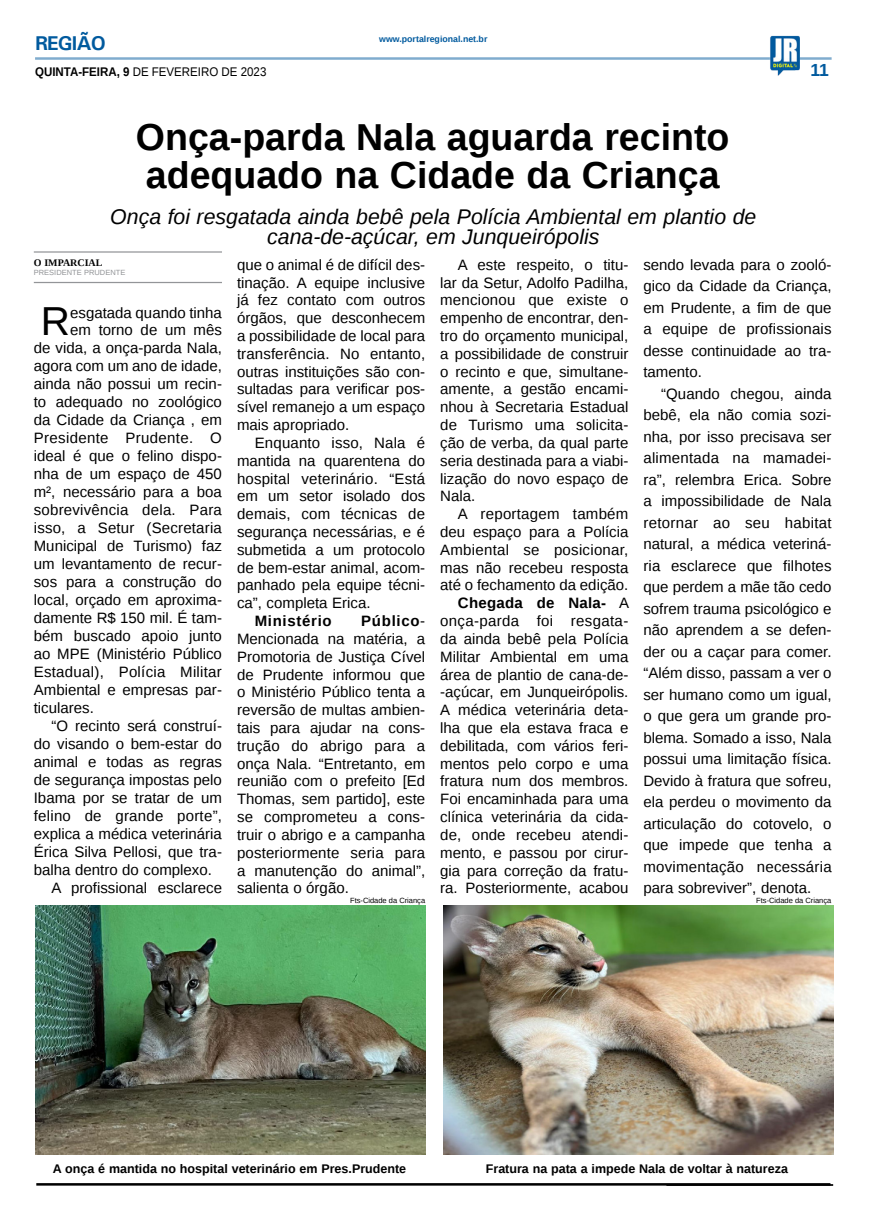
<style>
.page{position:relative;width:869px;height:1223px;background:#fff}
.page>*{position:absolute;margin:0;border:0;box-sizing:border-box;transform-origin:0 0}
.MATÉRIA{font:40.38px "Liberation Sans";color:#000}
.TÍTULO{font:700 37.5px "Liberation Sans";color:#000}
.LINHA_FINA{font:italic 21.25px "Liberation Sans";color:#000}
.TITULO_PG{font:700 20px "Univers";letter-spacing:-.04em;color:#005a9e}
.TÍTULO-2{font:700 17.5px "Liberation Sans";color:#005a9e}
.MATÉRIA-2{font:15px/17.8px "Liberation Sans";color:#000;text-align:justify}
.MATÉRIA-3{font:15px "Liberation Sans";letter-spacing:.02em;color:#000}
.MATÉRIA-4{font:700 15px "Liberation Sans";letter-spacing:.045em;color:#000}
.LEGENDA{font:700 12.5px "Liberation Sans";color:#000}
.t1{font:12.5px "Liberation Sans";color:#000;scale:.92 1}
.CRÉDITO_NOME{font:700 10px "Liberation Serif";color:#000}
.DATA_PG{font:700 8.75px "Liberation Sans";color:#005a9e}
.CRÉDITO_FOTO{font:7.5px "Liberation Sans";color:#000}
.CRÉDITO_MATÉRIA{font:7.5px "Liberation Sans";color:#939598}
.s1{font-weight:700}
</style>
<div class="page">
<hr style="left:35px;top:57px;width:796px;height:3px;background:#005a9e">
<img style="left:769px;top:36px;width:30px;height:40px">
<hr style="left:666px;top:1184px;width:166px;height:1px;background:#000">
<hr style="left:36px;top:1183px;width:794px;height:2px;background:#000">
<img style="left:35px;top:906px;width:390px;height:248px">
<img style="left:443px;top:906px;width:389px;height:248px">
<hr style="left:34px;top:251px;width:188px;height:2px;background:#939598">
<hr style="left:34px;top:282px;width:188px;height:1px;background:#939598">
<p class="TITULO_PG" style="left:35px;top:31px;width:72px">REGIÃO</p>
<p class="t1" style="left:35px;top:65px;width:253px"><span class="s1">QUINTA-FEIRA, 9</span> DE FEVEREIRO DE 2023</p>
<p class="DATA_PG" style="left:379px;top:33px;width:110px">www.portalregional.net.br</p>
<p class="TÍTULO" style="left:136px;top:111px;width:594px">Onça-parda Nala aguarda recinto</p>
<p class="TÍTULO" style="left:146px;top:149px;width:575px">adequado na Cidade da Criança</p>
<p class="LINHA_FINA" style="left:110px;top:202px;width:647px">Onça foi resgatada ainda bebê pela Polícia Ambiental em plantio de</p>
<p class="LINHA_FINA" style="left:267px;top:222px;width:333px">cana-de-açúcar, em Junqueirópolis</p>
<p class="TÍTULO-2" style="left:810px;top:58px;width:20px">11</p>
<p class="CRÉDITO_NOME" style="left:34px;top:255px;width:70px">O IMPARCIAL</p>
<p class="CRÉDITO_MATÉRIA" style="left:34px;top:268px;width:93px">PRESIDENTE PRUDENTE</p>
<p class="MATÉRIA" style="left:41px;top:298px;width:31px">R</p>
<p class="MATÉRIA-2" style="left:70px;top:304px;width:153px">esgatada quando tinha</p>
<p class="MATÉRIA-2" style="left:70px;top:322px;width:153px">em torno de um mês</p>
<p class="MATÉRIA-2" style="left:34px;top:340px;width:189px">de vida, a onça-parda Nala,</p>
<p class="MATÉRIA-2" style="left:34px;top:358px;width:190px">agora com um ano de idade,</p>
<p class="MATÉRIA-2" style="left:34px;top:376px;width:189px">ainda não possui um recin-</p>
<p class="MATÉRIA-2" style="left:34px;top:394px;width:189px">to adequado no zoológico</p>
<p class="MATÉRIA-2" style="left:34px;top:412px;width:189px">da Cidade da Criança , em</p>
<p class="MATÉRIA-3" style="left:34px;top:430px;width:189px">Presidente Prudente. O</p>
<p class="MATÉRIA-2" style="left:34px;top:448px;width:189px">ideal é que o felino dispo-</p>
<p class="MATÉRIA-2" style="left:34px;top:466px;width:189px">nha de um espaço de 450</p>
<p class="MATÉRIA-2" style="left:34px;top:484px;width:189px">m², necessário para a boa</p>
<p class="MATÉRIA-2" style="left:34px;top:502px;width:189px">sobrevivência dela. Para</p>
<p class="MATÉRIA-2" style="left:34px;top:520px;width:189px">isso, a Setur (Secretaria</p>
<p class="MATÉRIA-2" style="left:34px;top:538px;width:189px">Municipal de Turismo) faz</p>
<p class="MATÉRIA-2" style="left:34px;top:556px;width:189px">um levantamento de recur-</p>
<p class="MATÉRIA-2" style="left:34px;top:574px;width:189px">sos para a construção do</p>
<p class="MATÉRIA-2" style="left:34px;top:592px;width:189px">local, orçado em aproxima-</p>
<p class="MATÉRIA-2" style="left:34px;top:610px;width:189px">damente R$ 150 mil. É tam-</p>
<p class="MATÉRIA-2" style="left:34px;top:628px;width:189px">bém buscado apoio junto</p>
<p class="MATÉRIA-2" style="left:34px;top:646px;width:189px">ao MPE (Ministério Público</p>
<p class="MATÉRIA-3" style="left:34px;top:663px;width:189px">Estadual), Polícia Militar</p>
<p class="MATÉRIA-2" style="left:34px;top:682px;width:189px">Ambiental e empresas par-</p>
<p class="MATÉRIA-2" style="left:34px;top:700px;width:62px">ticulares.</p>
<p class="MATÉRIA-2" style="left:34px;top:717px;width:190px;text-indent:18px">“O recinto será construí&shy;do visando o bem-estar do animal e todas as regras de segurança impostas pelo Ibama por se tratar de um felino de grande porte”, explica a médica veterinária Érica Silva Pellosi, que tra&shy;balha dentro do complexo.</p>
<p class="MATÉRIA-2" style="left:52px;top:879px;width:172px">A profissional esclarece</p>
<p class="MATÉRIA-2" style="left:237px;top:256px;width:190px">que o animal é de difícil des&shy;tinação. A equipe inclusive já fez contato com outros órgãos, que desconhecem a possibilidade de local para transferência. No entanto, outras instituições são con&shy;sultadas para verificar pos&shy;sível remanejo a um espaço mais apropriado.</p>
<p class="MATÉRIA-2" style="left:237px;top:434px;width:189px;text-indent:18px">Enquanto isso, Nala é mantida na quarentena do hospital veterinário. “Está em um setor isolado dos demais, com técnicas de segurança necessárias, e é submetida a um protocolo de bem-estar animal, acom&shy;panhado pela equipe técni&shy;ca”, completa Erica.</p>
<p class="MATÉRIA-4" style="left:254px;top:610px;width:78px">Ministério</p>
<p class="MATÉRIA-2" style="left:643px;top:254px;width:190px;line-height:21.5px">sendo levada para o zooló&shy;gico da Cidade da Criança, em Prudente, a fim de que a equipe de profissionais desse continuidade ao tra&shy;tamento.</p>
<p class="MATÉRIA-2" style="left:643px;top:383px;width:190px;line-height:21.5px;text-indent:18px">“Quando chegou, ainda bebê, ela não comia sozi&shy;nha, por isso precisava ser alimentada na mamadei&shy;ra”, relembra Erica. Sobre a impossibilidade de Nala retornar ao seu habitat natural, a médica veteriná&shy;ria esclarece que filhotes que perdem a mãe tão cedo sofrem trauma psicológico e não aprendem a se defen&shy;der ou a caçar para comer. “Além disso, passam a ver o ser humano como um igual, o que gera um grande pro&shy;blema. Somado a isso, Nala possui uma limitação física.<br>Devido à fratura que sofreu, ela perdeu o movimento da articulação do cotovelo, o que impede que tenha a movimentação necessária para sobreviver”, denota.</p>
<p class="MATÉRIA-2" style="left:440px;top:256px;width:190px;text-indent:18px">A este respeito, o titu&shy;lar da Setur, Adolfo Padilha, mencionou que existe o empenho de encontrar, den&shy;tro do orçamento municipal, a possibilidade de construir o recinto e que, simultane&shy;amente, a gestão encami&shy;nhou à Secretaria Estadual de Turismo uma solicita&shy;ção de verba, da qual parte seria destinada para a viabi&shy;lização do novo espaço de Nala.</p>
<p class="MATÉRIA-2" style="left:440px;top:505px;width:190px;text-indent:18px">A reportagem também deu espaço para a Polícia Ambiental se posicionar, mas não recebeu resposta até o fechamento da edição.</p>
<p class="MATÉRIA-2" style="left:440px;top:595px;width:190px;text-indent:18px"><span class="s1">Chegada de Nala-</span> A onça-parda foi resgata&shy;da ainda bebê pela Polícia Militar Ambiental em uma área de plantio de cana-de--açúcar, em Junqueirópolis.<br>A médica veterinária deta&shy;lha que ela estava fraca e debilitada, com vários feri&shy;mentos pelo corpo e uma fratura num dos membros.<br>Foi encaminhada para uma clínica veterinária da cida&shy;de, onde recebeu atendi&shy;mento, e passou por cirur&shy;gia para correção da fratu&shy;ra. Posteriormente, acabou</p>
<p class="MATÉRIA-2" style="left:237px;top:612px;width:190px;text-indent:124px"><span class="s1">Público</span>-Mencionada na matéria, a Promotoria de Justiça Cível de Prudente informou que o Ministério Público tenta a reversão de multas ambien&shy;tais para ajudar na cons&shy;trução do abrigo para a onça Nala. “Entretanto, em reunião com o prefeito [Ed Thomas, sem partido], este se comprometeu a cons&shy;truir o abrigo e a campanha posteriormente seria para a manutenção do animal”, salienta o órgão.</p>
<p class="CRÉDITO_FOTO" style="left:350px;top:896px;width:77px">Fts-Cidade da Criança</p>
<p class="CRÉDITO_FOTO" style="left:755px;top:896px;width:77px">Fts-Cidade da Criança</p>
<p class="LEGENDA" style="left:53px;top:1160px;width:355px">A onça é mantida no hospital veterinário em Pres.Prudente</p>
<p class="LEGENDA" style="left:485px;top:1160px;width:303px">Fratura na pata a impede Nala de voltar à natureza</p>
</div>
